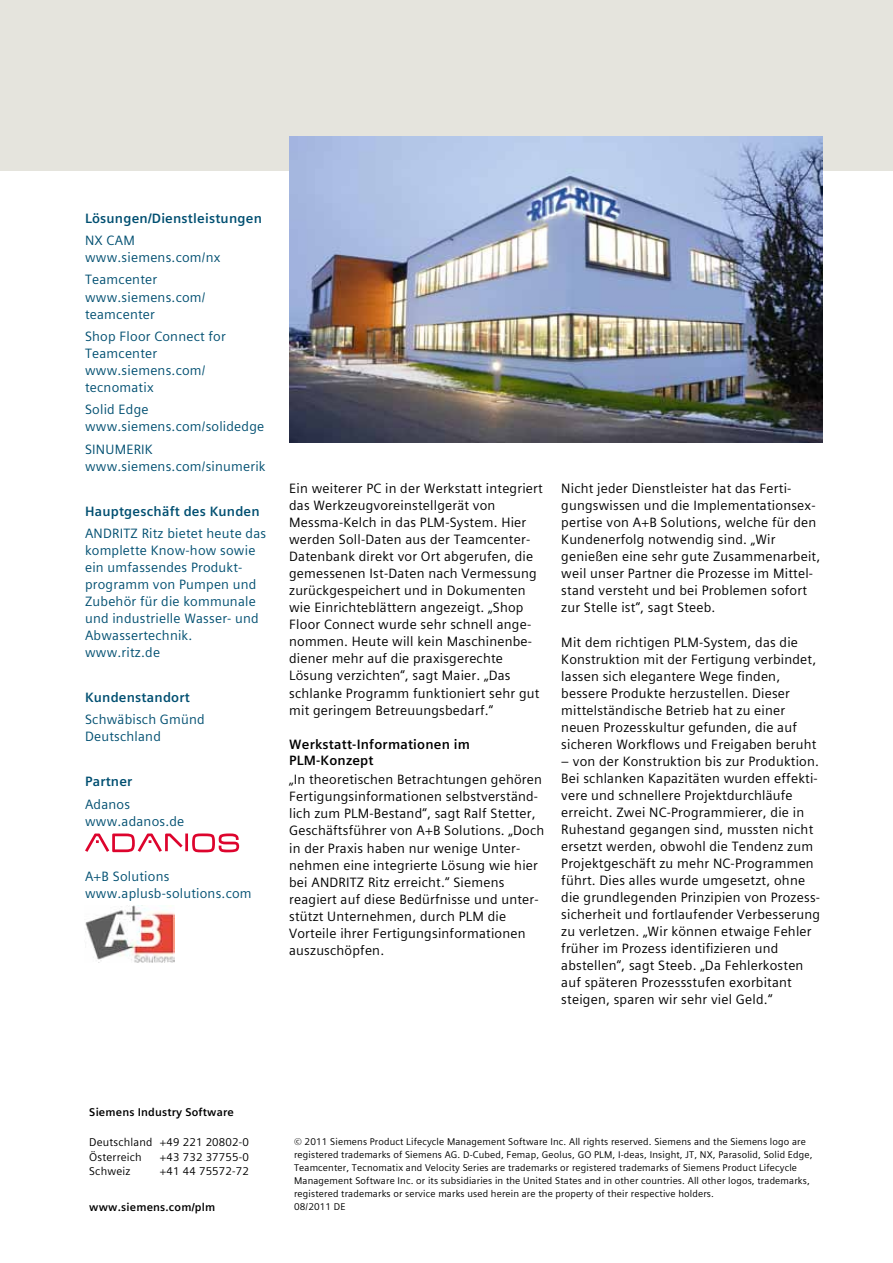
<style>
.page{position:relative;width:893px;height:1263px;background:#fff}
.page>*{position:absolute;margin:0;border:0;box-sizing:border-box;transform-origin:0 0}
.t1{font:13.5px/17px "Siemens Sans Global";letter-spacing:.015em;color:#000}
.t2{font:13.5px/17px "Siemens Sans Global";letter-spacing:.015em;color:#004f71}
.t3{font:700 13.5px "Siemens Sans Global";letter-spacing:.015em;color:#004f71}
.t4{font:700 13.5px/16.2px "Siemens Sans Global";letter-spacing:.015em;color:#000}
.t5{font:11.25px/14.9px "Siemens Sans Global";letter-spacing:.015em;color:#000}
.t6{font:700 11.25px "Siemens Sans Global";letter-spacing:.015em;color:#000}
.t7{font:9.75px/13px "Siemens Sans Global";letter-spacing:.015em;color:#000}
</style>
<div class="page">
<div style="left:0;top:0;width:893px;height:170px;background:#e5e4dd"></div>
<img style="left:290px;top:136px;width:532px;height:306px">
<svg style="left:85px;top:833px;width:154px;height:19px"></svg>
<img style="left:85px;top:905px;width:89px;height:57px">
<p class="t3" style="left:85px;top:208px;width:178px">Lösungen/Dienstleistungen</p>
<p class="t2" style="left:85px;top:232px;width:137px">NX CAM www.siemens.com/nx</p>
<p class="t2" style="left:85px;top:271px;width:122px">Teamcenter www.siemens.com/ teamcenter</p>
<p class="t2" style="left:85px;top:328px;width:142px">Shop Floor Connect for<br>Teamcenter www.siemens.com/ tecnomatix</p>
<p class="t2" style="left:85px;top:401px;width:181px">Solid Edge www.siemens.com/solidedge</p>
<p class="t2" style="left:85px;top:441px;width:182px">SINUMERIK www.siemens.com/sinumerik</p>
<p class="t3" style="left:85px;top:501px;width:176px">Hauptgeschäft des Kunden</p>
<p class="t2" style="left:85px;top:525px;width:183px">ANDRITZ Ritz bietet heute das komplette Know-how sowie ein umfassendes Produkt&shy;programm von Pumpen und<br>Zubehör für die kommunale und industrielle Wasser- und<br>Abwassertechnik. www.ritz.de</p>
<p class="t3" style="left:85px;top:687px;width:106px">Kundenstandort</p>
<p class="t2" style="left:85px;top:711px;width:121px">Schwäbisch Gmünd<br>Deutschland</p>
<p class="t3" style="left:85px;top:771px;width:49px">Partner</p>
<p class="t2" style="left:85px;top:795px;width:101px">Adanos www.adanos.de</p>
<p class="t2" style="left:85px;top:867px;width:168px">A+B Solutions www.aplusb-solutions.com</p>
<p class="t1" style="left:289px;top:480px;width:255px">Ein weiterer PC in der Werkstatt integriert das Werkzeugvoreinstellgerät von Messma-Kelch in das PLM-System. Hier werden Soll-Daten aus der Teamcenter-Datenbank direkt vor Ort abgerufen, die gemessenen Ist-Daten nach Vermessung zurückgespeichert und in Dokumenten wie Einrichteblättern angezeigt. „Shop Floor Connect wurde sehr schnell ange&shy;nommen. Heute will kein Maschinenbe&shy;diener mehr auf die praxisgerechte Lösung verzichten“, sagt Maier. „Das schlanke Programm funktioniert sehr gut mit geringem Betreuungsbedarf.“</p>
<p class="t4" style="left:289px;top:736px;width:182px">Werkstatt-Informationen im<br>PLM-Konzept</p>
<p class="t1" style="left:289px;top:771px;width:257px">„In theoretischen Betrachtungen gehören Fertigungsinformationen selbstverständ&shy;lich zum PLM-Bestand“, sagt Ralf Stetter, Geschäftsführer von A+B Solutions. „Doch in der Praxis haben nur wenige Unter&shy;nehmen eine integrierte Lösung wie hier bei ANDRITZ Ritz erreicht.“ Siemens reagiert auf diese Bedürfnisse und unter&shy;stützt Unternehmen, durch PLM die Vorteile ihrer Fertigungsinformationen auszuschöpfen.</p>
<p class="t1" style="left:561px;top:480px;width:261px">Nicht jeder Dienstleister hat das Ferti&shy;gungswissen und die Implementationsex&shy;pertise von A+B Solutions, welche für den Kundenerfolg notwendig sind. „Wir genießen eine sehr gute Zusammenarbeit, weil unser Partner die Prozesse im Mittel&shy;stand versteht und bei Problemen sofort zur Stelle ist“, sagt Steeb.</p>
<p class="t1" style="left:561px;top:633px;width:257px">Mit dem richtigen PLM-System, das die Konstruktion mit der Fertigung verbindet, lassen sich elegantere Wege finden, bessere Produkte herzustellen. Dieser mittelständische Betrieb hat zu einer neuen Prozesskultur gefunden, die auf sicheren Workflows und Freigaben beruht</p>
<p class="t1" style="left:561px;top:752px;width:260px">– von der Konstruktion bis zur Produktion.<br>Bei schlanken Kapazitäten wurden effekti&shy;vere und schnellere Projektdurchläufe erreicht. Zwei NC-Programmierer, die in Ruhestand gegangen sind, mussten nicht ersetzt werden, obwohl die Tendenz zum Projektgeschäft zu mehr NC-Programmen führt. Dies alles wurde umgesetzt, ohne die grundlegenden Prinzipien von Prozess&shy;sicherheit und fortlaufender Verbesserung zu verletzen. „Wir können etwaige Fehler früher im Prozess identifizieren und abstellen“, sagt Steeb. „Da Fehlerkosten auf späteren Prozessstufen exorbitant steigen, sparen wir sehr viel Geld.“</p>
<p class="t6" style="left:89px;top:1103px;width:146px">Siemens Industry Software</p>
<p class="t5" style="left:89px;top:1134px;width:161px">Deutschland +49 221 20802-0<br>Österreich</p>
<p class="t5" style="left:160px;top:1149px;width:91px">+43 732 37755-0</p>
<p class="t5" style="left:89px;top:1164px;width:43px">Schweiz</p>
<p class="t5" style="left:160px;top:1164px;width:91px">+41 44 75572-72</p>
<p class="t7" style="left:294px;top:1135px;width:520px">© 2011 Siemens Product Lifecycle Management Software Inc. All rights reserved. Siemens and the Siemens logo are registered trademarks of Siemens AG. D-Cubed, Femap, Geolus, GO PLM, I-deas, Insight, JT, NX, Parasolid, Solid Edge, Teamcenter, Tecnomatix and Velocity Series are trademarks or registered trademarks of Siemens Product Lifecycle Management Software Inc. or its subsidiaries in the United States and in other countries. All other logos, trademarks, registered trademarks or service marks used herein are the property of their respective holders.</p>
<p class="t6" style="left:89px;top:1198px;width:127px">www.siemens.com/plm</p>
<p class="t7" style="left:294px;top:1200px;width:53px">08/2011 DE</p>
</div>
